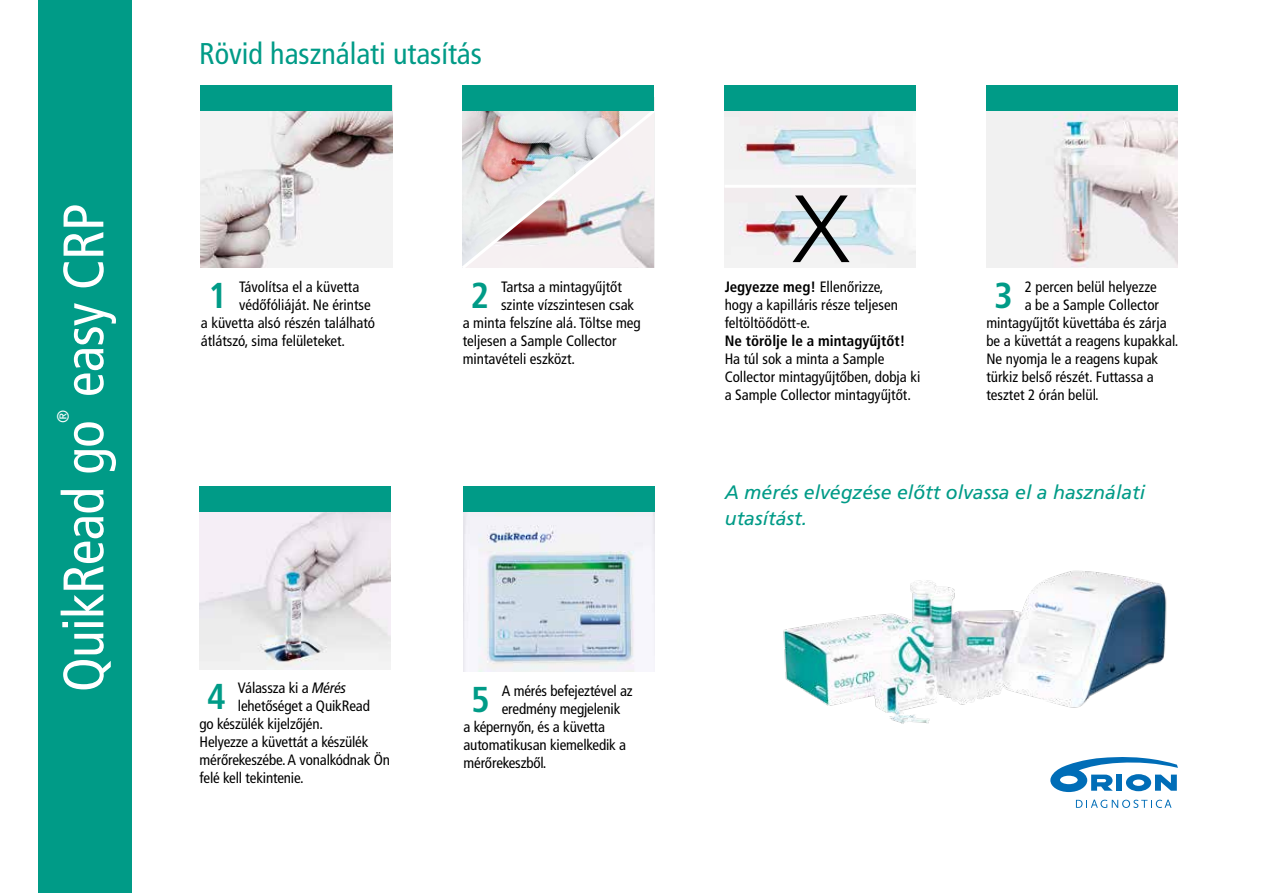
<style>
.page{position:relative;width:1263px;height:893px;background:#fff}
.page>*{position:absolute;margin:0;border:0;box-sizing:border-box;transform-origin:0 0}
.t1{font:300 95.4px "Frutiger LT Pro";color:#000}
.t2{font:condensed 57px "Frutiger LT Pro";letter-spacing:-.01em;color:#fff}
.t3{font:700 condensed 36px "Frutiger LT Pro";color:#009b87}
.t4{font:condensed 30px "Frutiger LT Pro";color:#009b87}
.t5{font:italic 19.5px/25.5px "Frutiger LT Pro";color:#009b87}
.t6{font:condensed 16.5px "Frutiger LT Pro";color:#fff}
.t7{font:condensed 15px/18px "Frutiger LT Pro";color:#000}
.t8{font:700 condensed 15px "Frutiger LT Pro";color:#000}
.s1{font-weight:700}
.s2{font-style:italic}
</style>
<div class="page">
<div style="left:38px;top:0;width:94px;height:893px;background:#009b87"></div>
<img style="left:201px;top:111px;width:191px;height:157px">
<img style="left:986px;top:111px;width:192px;height:157px">
<img style="left:200px;top:512px;width:191px;height:157px">
<img style="left:463px;top:512px;width:192px;height:159px">
<div style="left:201px;top:85px;width:191px;height:26px;background:#009b87"></div>
<div style="left:986px;top:85px;width:192px;height:26px;background:#009b87"></div>
<div style="left:200px;top:486px;width:191px;height:26px;background:#009b87"></div>
<div style="left:463px;top:486px;width:192px;height:26px;background:#009b87"></div>
<svg style="left:1050px;top:757px;width:128px;height:35px"></svg>
<svg style="left:1076px;top:800px;width:95px;height:8px"></svg>
<img style="left:783px;top:570px;width:384px;height:154px">
<img style="left:724px;top:111px;width:192px;height:157px">
<div style="left:724px;top:85px;width:192px;height:26px;background:#009b87"></div>
<img style="left:462px;top:106px;width:193px;height:162px">
<div style="left:463px;top:85px;width:191px;height:26px;background:#009b87"></div>
<hr style="left:724px;top:185px;width:192px;height:3px;background:#fff">
<h2 class="t2" style="left:50px;top:692px;width:490px;rotate:-90deg">QuikRead go easy CRP</h2>
<p class="t6" style="left:54px;top:423px;width:15px;rotate:-90deg">®</p>
<h3 class="t4" style="left:199px;top:37px;width:284px">Rövid használati utasítás</h3>
<h1 class="t1" style="left:792px;top:174px;width:60px">X</h1>
<p class="t7" style="left:239px;top:278px;width:122px">Távolítsa el a küvetta</p>
<p class="t7" style="left:239px;top:296px;width:133px">védőfóliáját. Ne érintse</p>
<p class="t7" style="left:201px;top:314px;width:176px">a küvetta alsó részén található</p>
<p class="t7" style="left:201px;top:332px;width:146px">átlátszó, sima felületeket.</p>
<p class="t7" style="left:725px;top:278px;width:175px"><span class="s1">Jegyezze meg!</span> Ellenőrizze, hogy a kapilláris része teljesen feltöltöődött-e.</p>
<p class="t8" style="left:725px;top:332px;width:182px">Ne törölje le a mintagyűjtőt!</p>
<p class="t7" style="left:725px;top:350px;width:197px">Ha túl sok a minta a Sample<br>Collector mintagyűjtőben, dobja ki a Sample Collector mintagyűjtőt.</p>
<p class="t7" style="left:1025px;top:278px;width:134px">2 percen belül helyezze</p>
<p class="t7" style="left:1025px;top:296px;width:136px">a be a Sample Collector</p>
<p class="t7" style="left:986px;top:314px;width:182px">mintagyűjtőt küvettába és zárja</p>
<p class="t7" style="left:986px;top:332px;width:193px">be a küvettát a reagens kupakkal.</p>
<p class="t7" style="left:986px;top:350px;width:173px">Ne nyomja le a reagens kupak</p>
<p class="t7" style="left:986px;top:368px;width:169px">türkiz belső részét. Futtassa a</p>
<p class="t7" style="left:986px;top:386px;width:114px">tesztet 2 órán belül.</p>
<p class="t7" style="left:501px;top:278px;width:122px">Tartsa a mintagyűjtőt</p>
<p class="t7" style="left:501px;top:296px;width:135px">szinte vízszintesen csak</p>
<p class="t7" style="left:463px;top:314px;width:179px">a minta felszíne alá. Töltse meg</p>
<p class="t7" style="left:463px;top:332px;width:155px">teljesen a Sample Collector</p>
<p class="t7" style="left:463px;top:350px;width:114px">mintavételi eszközt.</p>
<h3 class="t3" style="left:208px;top:274px;width:20px">1</h3>
<h3 class="t3" style="left:470px;top:274px;width:20px">2</h3>
<h3 class="t3" style="left:994px;top:274px;width:20px">3</h3>
<p class="t7" style="left:238px;top:679px;width:110px">Válassza ki a <span class="s2">Mérés</span></p>
<p class="t7" style="left:238px;top:697px;width:134px">lehetőséget a QuikRead</p>
<p class="t7" style="left:200px;top:715px;width:125px">go készülék kijelzőjén.</p>
<p class="t7" style="left:200px;top:733px;width:170px">Helyezze a küvettát a készülék</p>
<p class="t7" style="left:200px;top:751px;width:192px">mérőrekeszébe. A vonalkódnak Ön</p>
<p class="t7" style="left:200px;top:769px;width:106px">felé kell tekintenie.</p>
<h3 class="t3" style="left:207px;top:675px;width:20px">4</h3>
<p class="t7" style="left:502px;top:682px;width:133px">A mérés befejeztével az</p>
<h3 class="t3" style="left:471px;top:678px;width:20px">5</h3>
<p class="t7" style="left:502px;top:700px;width:120px">eredmény megjelenik</p>
<p class="t7" style="left:463px;top:718px;width:143px">a képernyőn, és a küvetta</p>
<p class="t7" style="left:463px;top:736px;width:164px">automatikusan kiemelkedik a</p>
<p class="t7" style="left:463px;top:754px;width:85px">mérőrekeszből.</p>
<h3 class="t5" style="left:725px;top:480px;width:422px">A mérés elvégzése előtt olvassa el a használati utasítást.</h3>
</div>
